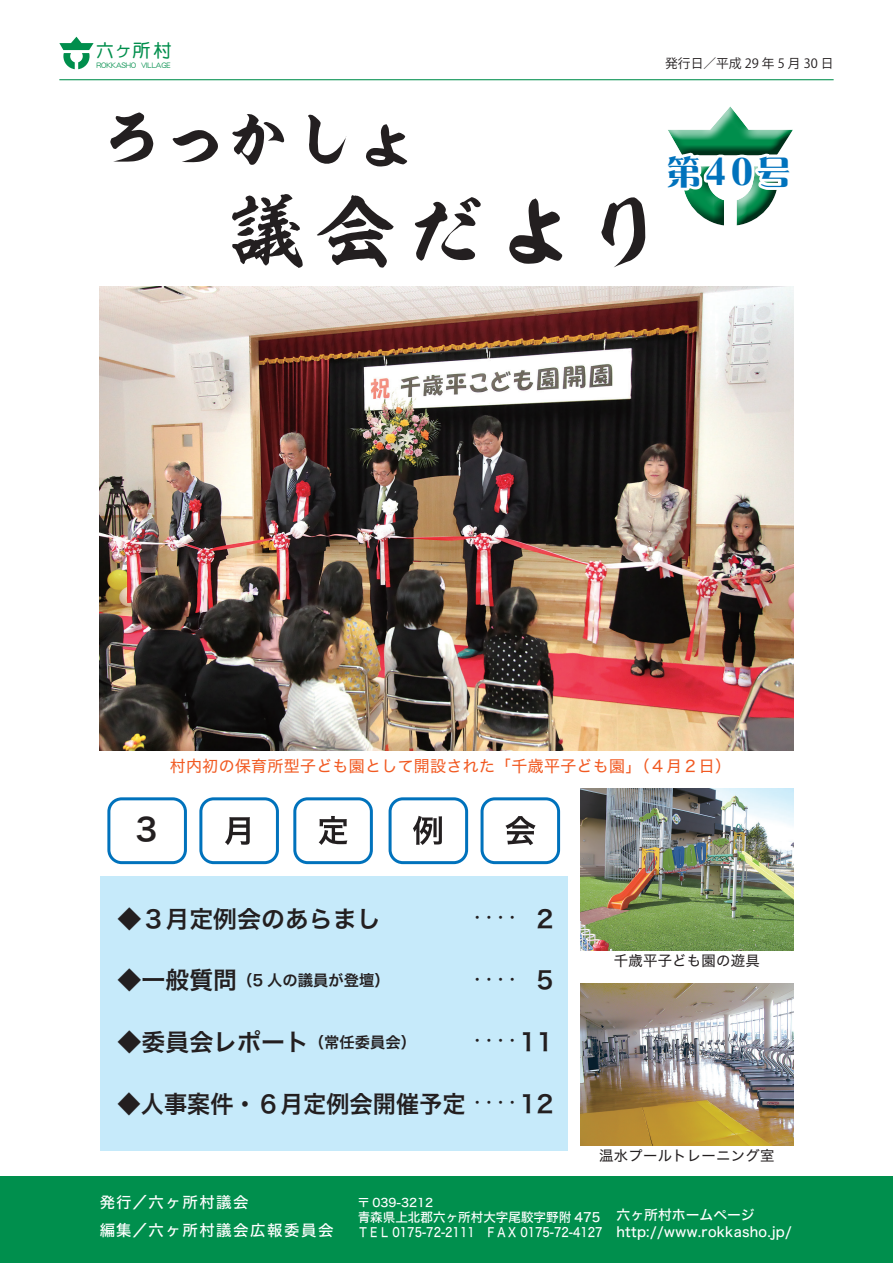
<style>
.page{position:relative;width:893px;height:1263px;background:#fff}
.page>*{position:absolute;margin:0;border:0;box-sizing:border-box;transform-origin:0 0}
.t1{font:79.65px "DRAGONHIGH";letter-spacing:.12em;color:#231f20}
.t2{font:63.75px "DRAGONHIGH";color:#231f20}
.t3{font:34.05px "DF Lei Ga So W9 WIN RKSJ H";color:#0072bc}
.t4{font:30.9px "Hira Kaku Std W6";color:#231f20}
.t5{font:23.85px "Hira Kaku Std W6";color:#231f20}
.t6{font:18.3px "DF Maru Gothic Bd WING RKSJ H";color:#008e4c}
.t7{font:15.9px "Hira Kaku Std W4";letter-spacing:.02em;color:#f15921}
.t8{font:15.45px/27.6px "Hira Kaku Std W5";letter-spacing:.1em;color:#fff}
.t9{font:15.3px "Hira Kaku Std W6";color:#231f20}
.t10{font:14.4px "Hira Kaku Std W4";letter-spacing:.02em;color:#231f20}
.t11{font:13.8px/17px "Hira Kaku Std W5";letter-spacing:.02em;color:#fff}
.t12{font:12.75px/14.9px "Hira Kaku Std W5";color:#fff}
.t13{font:12.75px "Koz Go Pro";color:#231f20}
.t14{font:12.45px "Hira Kaku Std W6";color:#231f20}
.t15{font:11.7px "Hira Kaku Std W5";color:#fff}
.t16{font:7.35px "DF Maru Gothic Md WING RKSJ H";color:#008e4c}
.s1{font-size:16.65px}
.s2{font-size:37.2px}
</style>
<div class="page">
<div style="left:100px;top:876px;width:468px;height:274px;background:#c6eafa"></div>
<div style="left:0;top:1176px;width:893px;height:87px;background:#008f4d"></div>
<svg style="left:59px;top:37px;width:35px;height:32px"></svg>
<hr style="left:59px;top:79px;width:775px;height:1px;background:#008f4d">
<svg style="left:668px;top:106px;width:125px;height:119px"></svg>
<img style="left:100px;top:287px;width:693px;height:463px">
<img style="left:580px;top:789px;width:213px;height:161px">
<img style="left:580px;top:983px;width:213px;height:162px">
<svg style="left:107px;top:797px;width:454px;height:68px"></svg>
<h3 class="t6" style="left:96px;top:41px;width:78px">六<span class="s1">ヶ</span>所村</h3>
<p class="t16" style="left:96px;top:61px;width:41px">ROKKASHO</p>
<p class="t13" style="left:665px;top:55px;width:170px">発行日／平成 29 年 5 月 30 日</p>
<p class="t16" style="left:141px;top:61px;width:31px">VILLAGE</p>
<h2 class="t2" style="left:100px;top:104px;width:320px">ろっかしょ</h2>
<h1 class="t1" style="left:227px;top:188px;width:438px">議会だより</h1>
<h3 class="t3" style="left:666px;top:155px;width:126px">第<span class="s2">４０</span>号</h3>
<p class="t7" style="left:170px;top:754px;width:562px">村内初の保育所型子ども園として開設された「千歳平子ども園」（４月２日(</p>
<h3 class="t4" style="left:136px;top:806px;width:23px">3</h3>
<h3 class="t5" style="left:118px;top:900px;width:265px">◆３月定例会のあらまし</h3>
<p class="t14" style="left:471px;top:908px;width:49px">・・・・</p>
<h3 class="t5" style="left:536px;top:900px;width:19px">2</h3>
<h3 class="t5" style="left:118px;top:962px;width:121px">◆一般質問</h3>
<p class="t9" style="left:237px;top:969px;width:154px">（5 人の議員が登壇(</p>
<p class="t14" style="left:471px;top:969px;width:49px">・・・・</p>
<h3 class="t5" style="left:536px;top:962px;width:19px">5</h3>
<p class="t10" style="left:614px;top:950px;width:148px">千歳平子ども園の遊具</p>
<h3 class="t5" style="left:118px;top:1024px;width:193px">◆委員会レポート</h3>
<h3 class="t5" style="left:118px;top:1085px;width:349px">◆人事案件・６月定例会開催予定</h3>
<p class="t9" style="left:309px;top:1030px;width:109px">（常任委員会(</p>
<p class="t14" style="left:471px;top:1031px;width:49px">・・・・</p>
<h3 class="t5" style="left:519px;top:1024px;width:36px">11</h3>
<p class="t14" style="left:471px;top:1093px;width:49px">・・・・</p>
<h3 class="t5" style="left:519px;top:1085px;width:36px">12</h3>
<p class="t10" style="left:599px;top:1145px;width:177px">温水プールトレーニング室</p>
<p class="t8" style="left:100px;top:1189px;width:235px">発行／六ヶ所村議会<br>編集／六ヶ所村議会広報委員会</p>
<p class="t15" style="left:358px;top:1194px;width:77px">〒 039-3212</p>
<p class="t12" style="left:358px;top:1210px;width:246px">青森県上北郡六ヶ所村大字尾駮字野附 475<br>ＴＥＬ 0175-72-2111　ＦＡＸ 0175-72-4127</p>
<p class="t11" style="left:616px;top:1206px;width:177px">六ヶ所村ホームページhttp://www.rokkasho.jp/</p>
</div>
